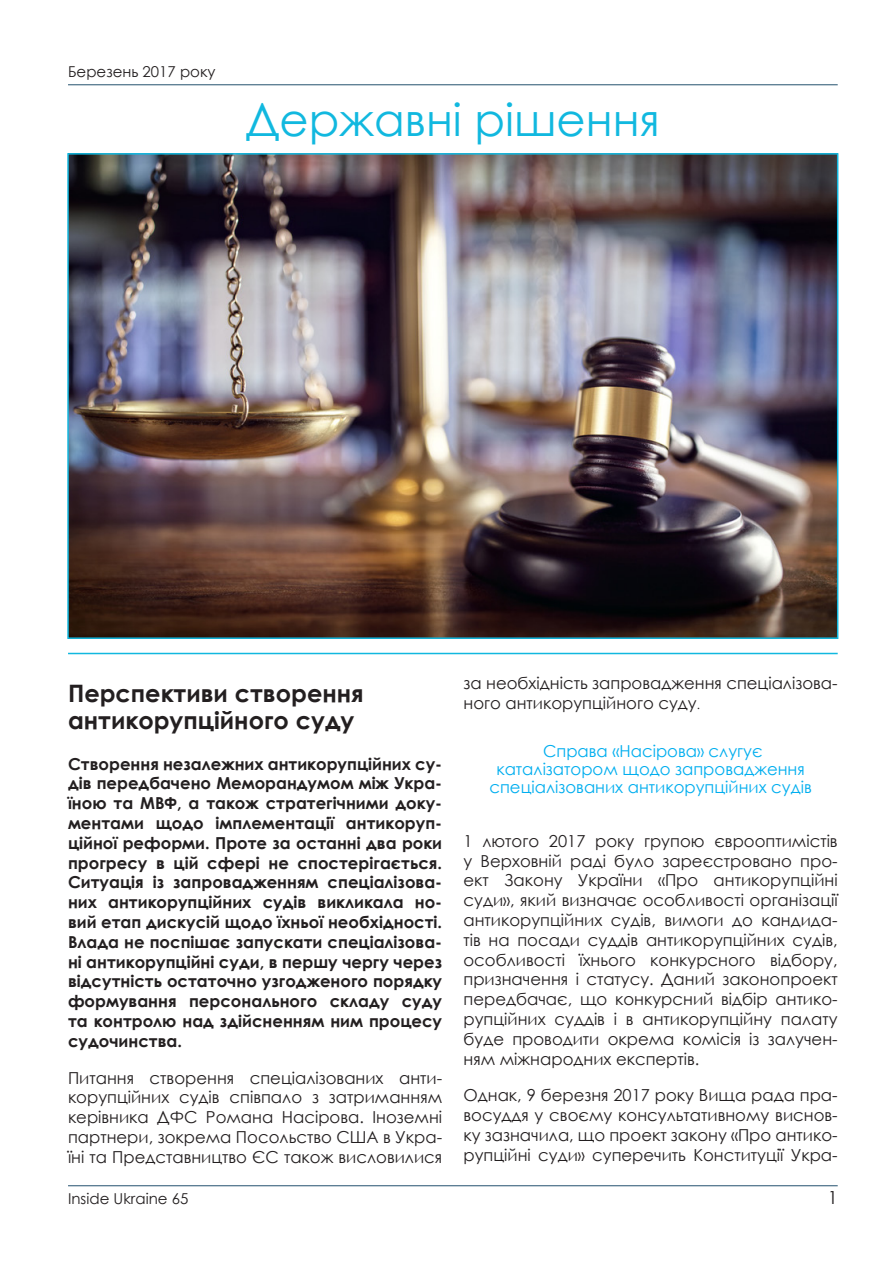
<style>
.page{position:relative;width:893px;height:1263px;background:#fff}
.page>*{position:absolute;margin:0;border:0;box-sizing:border-box;transform-origin:0 0}
.t1{font:45px "Century Gothic";color:#11b8df}
.t2{font:700 24px/26.4px "Century Gothic";color:#231f20}
.t3{font:18px "Century Gothic";color:#231f20}
.t4{font:16.5px/19.8px "Century Gothic";color:#231f20;text-align:justify}
.t5{font:700 16.5px/19.8px "Century Gothic";color:#231f20;text-align:justify}
.t6{font:16.5px/18.1px "Century Gothic";color:#00aeef;text-align:center}
.t7{font:15px "Century Gothic";color:#231f20}
.s1{font-size:12px}
</style>
<div class="page">
<hr style="left:68px;top:84px;width:770px;height:1px;background:#24516e">
<hr style="left:68px;top:1185px;width:770px;height:1px;background:#24516e">
<img style="left:70px;top:156px;width:765px;height:480px">
<div style="left:67px;top:153px;width:771px;height:486px;border:2px solid #11b8df"></div>
<hr style="left:68px;top:653px;width:770px;height:1px;background:#11b8df">
<p class="t7" style="left:68px;top:61px;width:149px">Березень 2017 року</p>
<h1 class="t1" style="left:246px;top:88px;width:415px">Державні рішення</h1>
<h2 class="t2" style="left:68px;top:679px;width:297px">Перспективи створення антикорупційного суду</h2>
<p class="t5" style="left:68px;top:753px;width:376px">Створення незалежних антикорупційних су&shy;дів передбачено Меморандумом між Укра&shy;їною та МВФ, а також стратегічними доку&shy;ментами щодо імплементації антикоруп&shy;ційної реформи. Проте за останні два роки прогресу в цій сфері не спостерігається.<br>Ситуація із запровадженням спеціалізова&shy;них антикорупційних судів викликала но&shy;вий етап дискусій щодо їхньої необхідності.<br>Влада не поспішає запускати спеціалізова&shy;ні антикорупційні суди, в першу чергу через відсутність остаточно узгодженого порядку формування персонального складу суду та контролю над здійсненням ним процесу судочинства.</p>
<p class="t4" style="left:68px;top:1067px;width:376px">Питання створення спеціалізованих анти&shy;корупційних судів співпало з затриманням керівника ДФС Романа Насірова. Іноземні партнери, зокрема Посольство США в Укра&shy;їні та Представництво ЄС також висловилися</p>
<p class="t7" style="left:68px;top:1188px;width:122px">Inside Ukraine 65</p>
<p class="t4" style="left:463px;top:673px;width:376px">за необхідність запровадження спеціалізова&shy;ного антикорупційного суду<span class="s1">.</span></p>
<p class="t6" style="left:489px;top:741px;width:324px">Справа «Насірова» слугує каталізатором щодо запровадження спеціалізованих антикорупційних судів</p>
<p class="t4" style="left:463px;top:831px;width:376px">1 лютого 2017 року групою єврооптимістів у Верховній раді було зареєстровано про&shy;ект Закону України «Про антикорупційні суди», який визначає особливості організації антикорупційних судів, вимоги до кандида&shy;тів на посади суддів антикорупційних судів, особливості їхнього конкурсного відбору, призначення і статусу. Даний законопроект передбачає, що конкурсний відбір антико&shy;рупційних суддів і в антикорупційну палату буде проводити окрема комісія із залучен&shy;ням міжнародних експертів.</p>
<p class="t4" style="left:463px;top:1085px;width:376px">Однак, 9 березня 2017 року Вища рада пра&shy;восуддя у своєму консультативному виснов&shy;ку зазначила, що проект закону «Про антико&shy;рупційні суди» суперечить Конституції Укра-</p>
<p class="t3" style="left:828px;top:1185px;width:11px">1</p>
</div>
